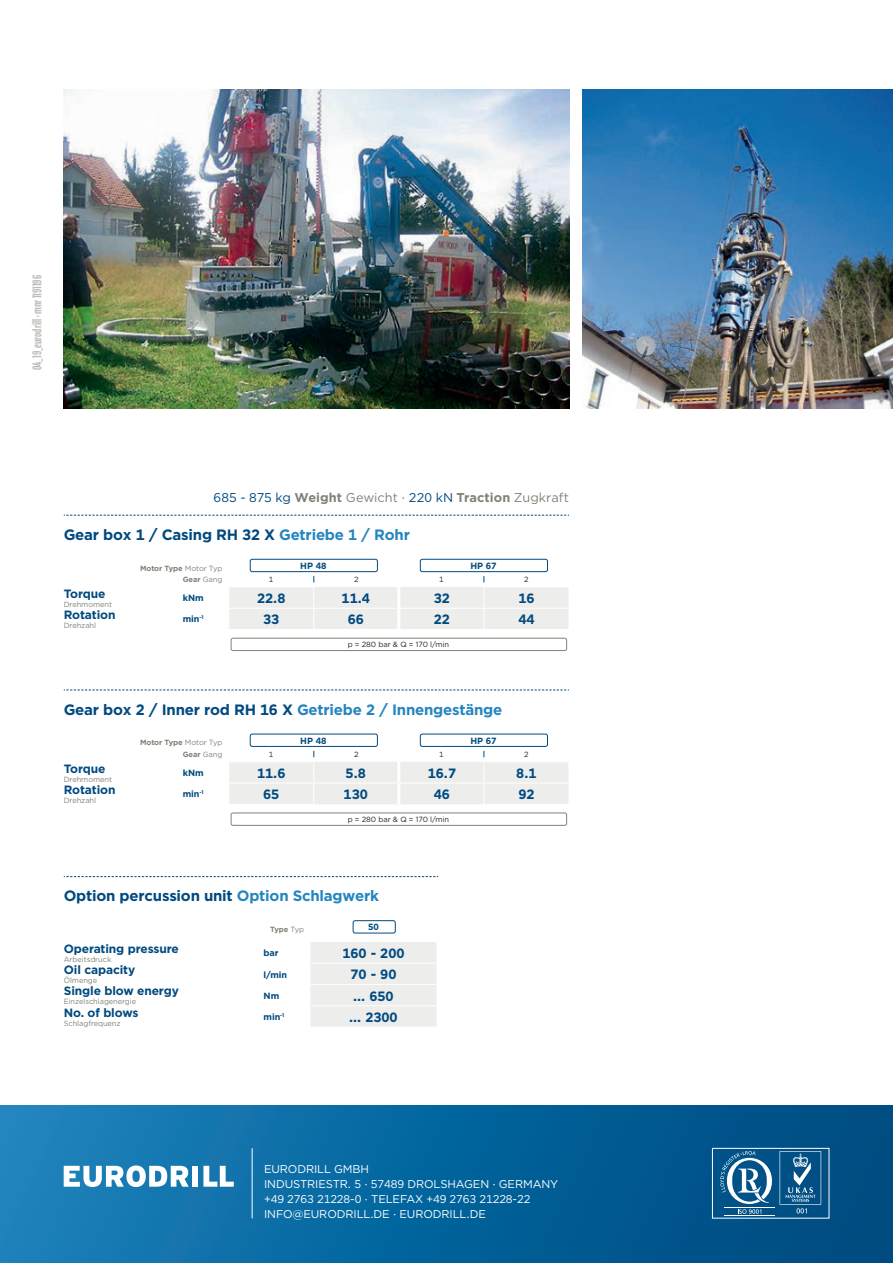
<style>
.page{position:relative;width:893px;height:1263px;background:#fff}
.page>*{position:absolute;margin:0;border:0;box-sizing:border-box;transform-origin:0 0}
.subheading_h2{font:700 15px "Gotham";letter-spacing:-.015em;color:#004a7f}
.subheading_h2-2{font:700 15px "Gotham";letter-spacing:-.015em;color:#2586bf}
.t_value{font:700 13.5px "Gotham";color:#004a7f}
.t1{font:600 13.5px "Pilot";color:#bcbdb8}
.body{font:12.75px "Gotham";color:#818178}
.t_label{font:700 12px "Gotham";letter-spacing:-.01em;color:#004a7f}
.t2{font:11.25px/15px "Gotham";letter-spacing:-.01em;color:#fff}
.t_unit{font:700 9px "Gotham";letter-spacing:-.01em;color:#004a7f}
.t_lable_small{font:7.5px "Gotham";letter-spacing:-.01em;color:#818178}
.t_lable_small-2{font:700 7.5px "Gotham";letter-spacing:-.01em;color:#818178}
.t_label_count{font:7.5px "Gotham";letter-spacing:-.005em;color:#231f20}
.s1{color:#004a7f}
.s2{font-weight:700}
.s3{color:#2586bf}
.s4{font-weight:400}
</style>
<div class="page">
<div style="left:0;top:1106px;width:893px;height:157px;background:linear-gradient(to right,#1981bb,#00497e)"></div>
<hr style="left:725px;top:1207px;width:50px;height:1px;background:#fff">
<svg style="left:720px;top:1151px;width:52px;height:63px"></svg>
<hr style="left:725px;top:1215px;width:50px;height:1px;background:#fff">
<svg style="left:780px;top:1151px;width:41px;height:62px;background:#276a97"></svg>
<div style="left:712px;top:1148px;width:117px;height:70px;border:1px solid #fff"></div>
<hr style="left:252px;top:1148px;width:1px;height:70px;background:#fff">
<div style="left:192px;top:1166px;width:6px;height:21px;background:#fff"></div>
<svg style="left:203px;top:1166px;width:31px;height:21px"></svg>
<svg style="left:64px;top:1165px;width:125px;height:22px"></svg>
<img style="left:583px;top:89px;width:310px;height:319px">
<img style="left:64px;top:89px;width:506px;height:319px">
<div style="left:310px;top:942px;width:126px;height:85px;background:#ededec"></div>
<svg style="left:64px;top:876px;width:374px;height:1px"></svg>
<hr style="left:310px;top:963px;width:126px;height:1px;background:#fff">
<hr style="left:310px;top:984px;width:126px;height:1px;background:#fff">
<hr style="left:310px;top:1005px;width:126px;height:1px;background:#fff">
<div style="left:353px;top:920px;width:42px;height:13px;border:1px solid #004a7f;border-radius:2px"></div>
<svg style="left:64px;top:515px;width:505px;height:1px"></svg>
<svg style="left:229px;top:576px;width:339px;height:53px"></svg>
<div style="left:250px;top:559px;width:128px;height:13px;border:1px solid #004a7f;border-radius:2px"></div>
<div style="left:420px;top:559px;width:128px;height:13px;border:1px solid #004a7f;border-radius:2px"></div>
<div style="left:231px;top:638px;width:336px;height:13px;border:1px solid #818178;border-radius:2px"></div>
<svg style="left:229px;top:689px;width:340px;height:136px"></svg>
<svg style="left:64px;top:690px;width:505px;height:1px"></svg>
<hr style="left:228px;top:804px;width:86px;height:1px;background:#fff">
<svg style="left:229px;top:751px;width:340px;height:53px"></svg>
<hr style="left:483px;top:804px;width:86px;height:1px;background:#fff">
<div style="left:250px;top:734px;width:128px;height:13px;border:1px solid #004a7f;border-radius:2px"></div>
<div style="left:420px;top:734px;width:128px;height:13px;border:1px solid #004a7f;border-radius:2px"></div>
<div style="left:231px;top:813px;width:336px;height:12px;border:1px solid #818178;border-radius:2px"></div>
<p class="t1" style="left:30px;top:370px;width:96px;rotate:-90deg">04_19_eurodrill · mnr 1191196</p>
<p class="body" style="left:213px;top:490px;width:357px"><span class="s1">685 - 875 kg</span> <span class="s2">Weight</span> Gewicht · <span class="s1">220 kN</span> <span class="s2">Traction</span> Zugkraft</p>
<p class="subheading_h2" style="left:64px;top:525px;width:348px">Gear box 1 / Casing RH 32 X <span class="s3">Getriebe 1 / Rohr</span></p>
<p class="t_lable_small-2" style="left:140px;top:563px;width:84px">Motor Type <span class="s4">Motor Typ</span></p>
<p class="t_unit" style="left:300px;top:560px;width:28px">HP 48</p>
<p class="t_unit" style="left:470px;top:560px;width:28px">HP 67</p>
<p class="t_lable_small-2" style="left:183px;top:575px;width:41px">Gear <span class="s4">Gang</span></p>
<p class="t_label_count" style="left:269px;top:575px;width:6px">1</p>
<p class="t_label_count" style="left:354px;top:575px;width:6px">2</p>
<p class="t_label_count" style="left:439px;top:575px;width:6px">1</p>
<p class="t_label_count" style="left:524px;top:575px;width:6px">2</p>
<p class="t_label" style="left:64px;top:586px;width:43px">Torque</p>
<p class="t_lable_small" style="left:64px;top:599px;width:50px">Drehmoment</p>
<p class="t_unit" style="left:183px;top:592px;width:22px">kNm</p>
<p class="t_value" style="left:257px;top:589px;width:30px">22.8</p>
<p class="t_value" style="left:342px;top:589px;width:30px">11.4</p>
<p class="t_value" style="left:434px;top:589px;width:18px">32</p>
<p class="t_value" style="left:518px;top:589px;width:18px">16</p>
<p class="t_label" style="left:64px;top:607px;width:53px">Rotation</p>
<p class="t_lable_small" style="left:64px;top:621px;width:34px">Drehzahl</p>
<p class="t_unit" style="left:183px;top:613px;width:22px">min<sup>-1</sup></p>
<p class="t_value" style="left:263px;top:610px;width:18px">33</p>
<p class="t_value" style="left:348px;top:611px;width:18px">66</p>
<p class="t_value" style="left:434px;top:611px;width:18px">22</p>
<p class="t_value" style="left:518px;top:610px;width:18px">44</p>
<p class="t_label_count" style="left:348px;top:640px;width:103px">p = 280 bar &amp; Q = 170 l/min</p>
<p class="subheading_h2-2" style="left:64px;top:699px;width:440px"><span class="s1">Gear box 2 / Inner rod RH 16 X</span> Getriebe 2 / Innengestänge</p>
<p class="t_lable_small-2" style="left:140px;top:738px;width:84px">Motor Type <span class="s4">Motor Typ</span></p>
<p class="t_unit" style="left:300px;top:735px;width:28px">HP 48</p>
<p class="t_unit" style="left:470px;top:735px;width:28px">HP 67</p>
<p class="t_lable_small-2" style="left:183px;top:749px;width:41px">Gear <span class="s4">Gang</span></p>
<p class="t_label_count" style="left:269px;top:749px;width:6px">1</p>
<p class="t_label_count" style="left:354px;top:749px;width:6px">2</p>
<p class="t_label_count" style="left:439px;top:749px;width:6px">1</p>
<p class="t_label_count" style="left:524px;top:749px;width:6px">2</p>
<p class="t_label" style="left:64px;top:760px;width:43px">Torque</p>
<p class="t_lable_small" style="left:64px;top:774px;width:50px">Drehmoment</p>
<p class="t_unit" style="left:183px;top:767px;width:22px">kNm</p>
<p class="t_value" style="left:257px;top:764px;width:30px">11.6</p>
<p class="t_value" style="left:346px;top:764px;width:22px">5.8</p>
<p class="t_value" style="left:428px;top:764px;width:30px">16.7</p>
<p class="t_value" style="left:516px;top:764px;width:22px">8.1</p>
<p class="t_label" style="left:64px;top:782px;width:53px">Rotation</p>
<p class="t_lable_small" style="left:64px;top:795px;width:34px">Drehzahl</p>
<p class="t_unit" style="left:183px;top:788px;width:22px">min<sup>-1</sup></p>
<p class="t_value" style="left:263px;top:785px;width:18px">65</p>
<p class="t_value" style="left:344px;top:785px;width:26px">130</p>
<p class="t_value" style="left:434px;top:785px;width:18px">46</p>
<p class="t_value" style="left:518px;top:785px;width:18px">92</p>
<p class="t_label_count" style="left:348px;top:815px;width:103px">p = 280 bar &amp; Q = 170 l/min</p>
<p class="subheading_h2" style="left:64px;top:886px;width:317px">Option percussion unit <span class="s3">Option Schlagwerk</span></p>
<p class="t_lable_small-2" style="left:270px;top:924px;width:35px">Type <span class="s4">Typ</span></p>
<p class="t_unit" style="left:368px;top:921px;width:12px">50</p>
<p class="t_label" style="left:64px;top:941px;width:117px">Operating pressure</p>
<p class="t_lable_small" style="left:64px;top:954px;width:49px">Arbeitsdruck</p>
<p class="t_unit" style="left:264px;top:947px;width:16px">bar</p>
<p class="t_value" style="left:342px;top:944px;width:64px">160 - 200</p>
<p class="t_label" style="left:64px;top:962px;width:73px">Oil capacity</p>
<p class="t_lable_small" style="left:64px;top:976px;width:35px">Ölmenge</p>
<p class="t_unit" style="left:264px;top:968px;width:25px">l/min</p>
<p class="t_value" style="left:350px;top:965px;width:48px">70 - 90</p>
<p class="t_label" style="left:64px;top:983px;width:117px">Single blow energy</p>
<p class="t_lable_small" style="left:64px;top:997px;width:74px">Einzelschlagenergie</p>
<p class="t_unit" style="left:264px;top:989px;width:17px">Nm</p>
<p class="t_value" style="left:353px;top:987px;width:42px">... 650</p>
<p class="t_label" style="left:64px;top:1004px;width:76px">No. of blows</p>
<p class="t_lable_small" style="left:64px;top:1018px;width:58px">Schlagfrequenz</p>
<p class="t_unit" style="left:264px;top:1011px;width:22px">min<sup>-1</sup></p>
<p class="t_value" style="left:349px;top:1008px;width:50px">... 2300</p>
<p class="t2" style="left:264px;top:1161px;width:296px">EURODRILL GMBH<br>INDUSTRIESTR. 5 · 57489 DROLSHAGEN · GERMANY +49 2763 21228-0 · TELEFAX +49 2763 21228-22<br>INFO@EURODRILL.DE · EURODRILL.DE</p>
</div>
